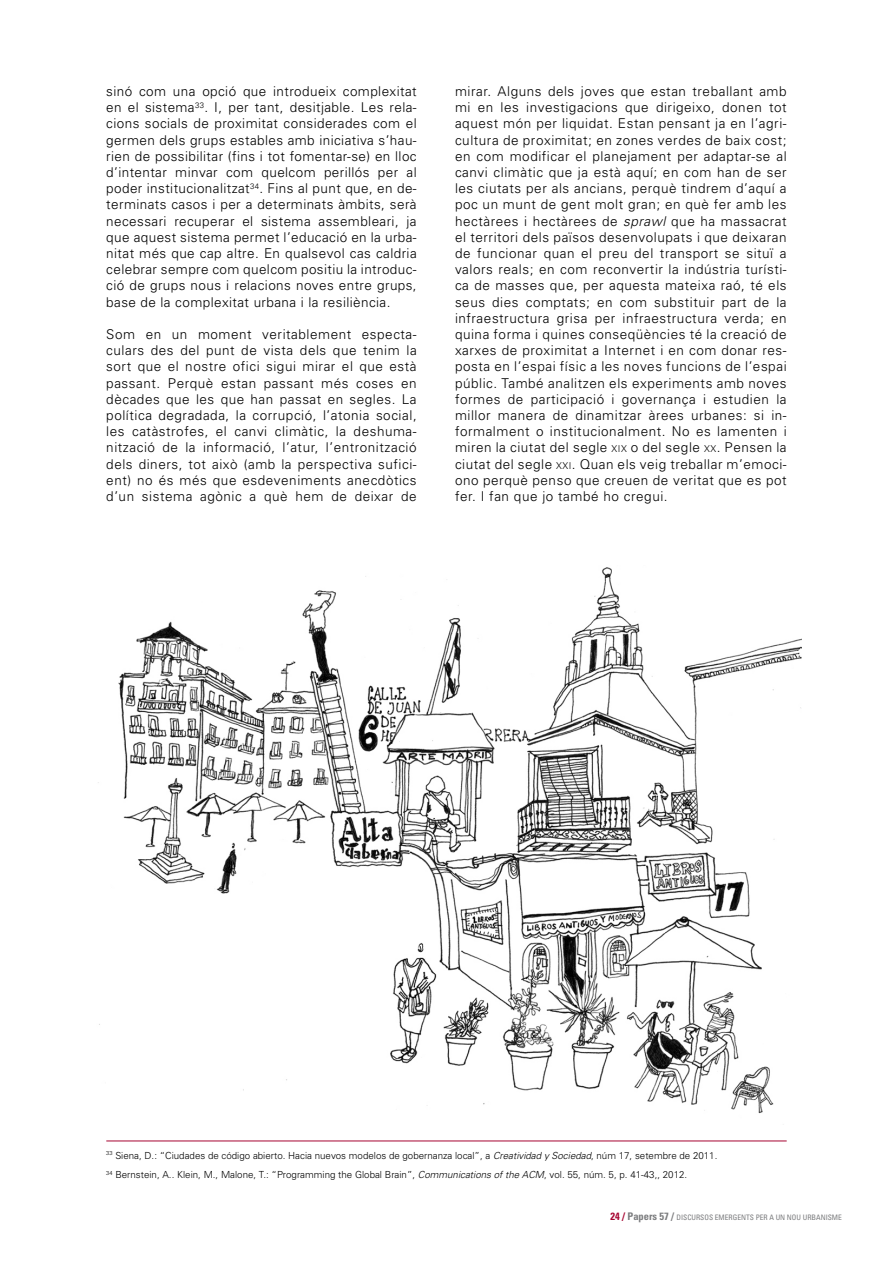
<style>
.page{position:relative;width:893px;height:1263px;background:#fff}
.page>*{position:absolute;margin:0;border:0;box-sizing:border-box;transform-origin:0 0}
.t1{font:300 13.5px/16.2px "Univers";letter-spacing:.04em;color:#000;text-align:justify}
.t2{font:700 condensed 10.5px "Univers";color:#7b7c7e}
.t3{font:300 9.75px/19.5px "Univers";color:#000}
.t4{font:condensed 7.5px "Univers";color:#7b7c7e}
.s1{font-style:italic}
.s2{font-size:9.45px}
.s3{color:#a60531}
.s4{font-weight:400;font-size:7.5px}
</style>
<div class="page">
<img style="left:98px;top:567px;width:703px;height:547px">
<hr style="left:106px;top:1140px;width:681px;height:1px;background:#a60531">
<p class="t1" style="left:106px;top:83px;width:312px">sinó com una opció que introdueix complexitat en el sistema<sup>33</sup>. I, per tant, desitjable. Les rela&shy;cions socials de proximitat considerades com el germen dels grups estables amb iniciativa s’hau&shy;rien de possibilitar (fins i tot fomentar-se) en lloc d’intentar minvar com quelcom perillós per al poder institucionalitzat<sup>34</sup>. Fins al punt que, en de&shy;terminats casos i per a determinats àmbits, serà necessari recuperar el sistema assembleari, ja que aquest sistema permet l’educació en la urba&shy;nitat més que cap altre. En qualsevol cas caldria celebrar sempre com quelcom positiu la introduc&shy;ció de grups nous i relacions noves entre grups, base de la complexitat urbana i la resiliència.</p>
<p class="t1" style="left:106px;top:326px;width:312px">Som en un moment veritablement especta&shy;culars des del punt de vista dels que tenim la sort que el nostre ofici sigui mirar el que està passant. Perquè estan passant més coses en dècades que les que han passat en segles. La política degradada, la corrupció, l’atonia social, les catàstrofes, el canvi climàtic, la deshuma&shy;nització de la informació, l’atur, l’entronització dels diners, tot això (amb la perspectiva sufici&shy;ent) no és més que esdeveniments anecdòtics d’un sistema agònic a què hem de deixar de</p>
<p class="t1" style="left:455px;top:83px;width:333px">mirar. Alguns dels joves que estan treballant amb mi en les investigacions que dirigeixo, donen tot aquest món per liquidat. Estan pensant ja en l’agri&shy;cultura de proximitat; en zones verdes de baix cost; en com modificar el planejament per adaptar-se al canvi climàtic que ja està aquí; en com han de ser les ciutats per als ancians, perquè tindrem d’aquí a poc un munt de gent molt gran; en què fer amb les hectàrees i hectàrees de <span class="s1">sprawl</span> que ha massacrat el territori dels països desenvolupats i que deixaran de funcionar quan el preu del transport se situï a valors reals; en com reconvertir la indústria turísti&shy;ca de masses que, per aquesta mateixa raó, té els seus dies comptats; en com substituir part de la infraestructura grisa per infraestructura verda; en quina forma i quines conseqüències té la creació de xarxes de proximitat a Internet i en com donar res&shy;posta en l’espai físic a les noves funcions de l’espai públic. També analitzen els experiments amb noves formes de participació i governança i estudien la millor manera de dinamitzar àrees urbanes: si in&shy;formalment o institucionalment. No es lamenten i miren la ciutat del segle <span class="s2">XIX</span> o del segle <span class="s2">XX</span>. Pensen la ciutat del segle <span class="s2">XXI</span>. Quan els veig treballar m’emoci&shy;ono perquè penso que creuen de veritat que es pot fer. I fan que jo també ho cregui.</p>
<p class="t3" style="left:106px;top:1145px;width:613px"><sup>33</sup> Siena, D.: “Ciudades de código abierto. Hacia nuevos modelos de gobernanza local”, a <span class="s1">Creatividad y Sociedad</span>, núm 17, setembre de 2011.<br><sup>34</sup> Bernstein, A.. Klein, M., Malone, T.: “Programming the Global Brain”, <span class="s1">Communications of the ACM</span>, vol. 55, núm. 5, p. 41-43,, 2012.</p>
<p class="t2" style="left:611px;top:1210px;width:76px"><span class="s3">24 /</span> Papers 57 / <span class="s4">DISCURSOS</span></p>
<p class="t4" style="left:715px;top:1213px;width:6px">EMERGENTS</p>
<p class="t4" style="left:756px;top:1213px;width:5px">PER</p>
<p class="t4" style="left:769px;top:1213px;width:23px">AUN NOU</p>
<p class="t4" style="left:803px;top:1213px;width:6px">URBANISME</p>
</div>
